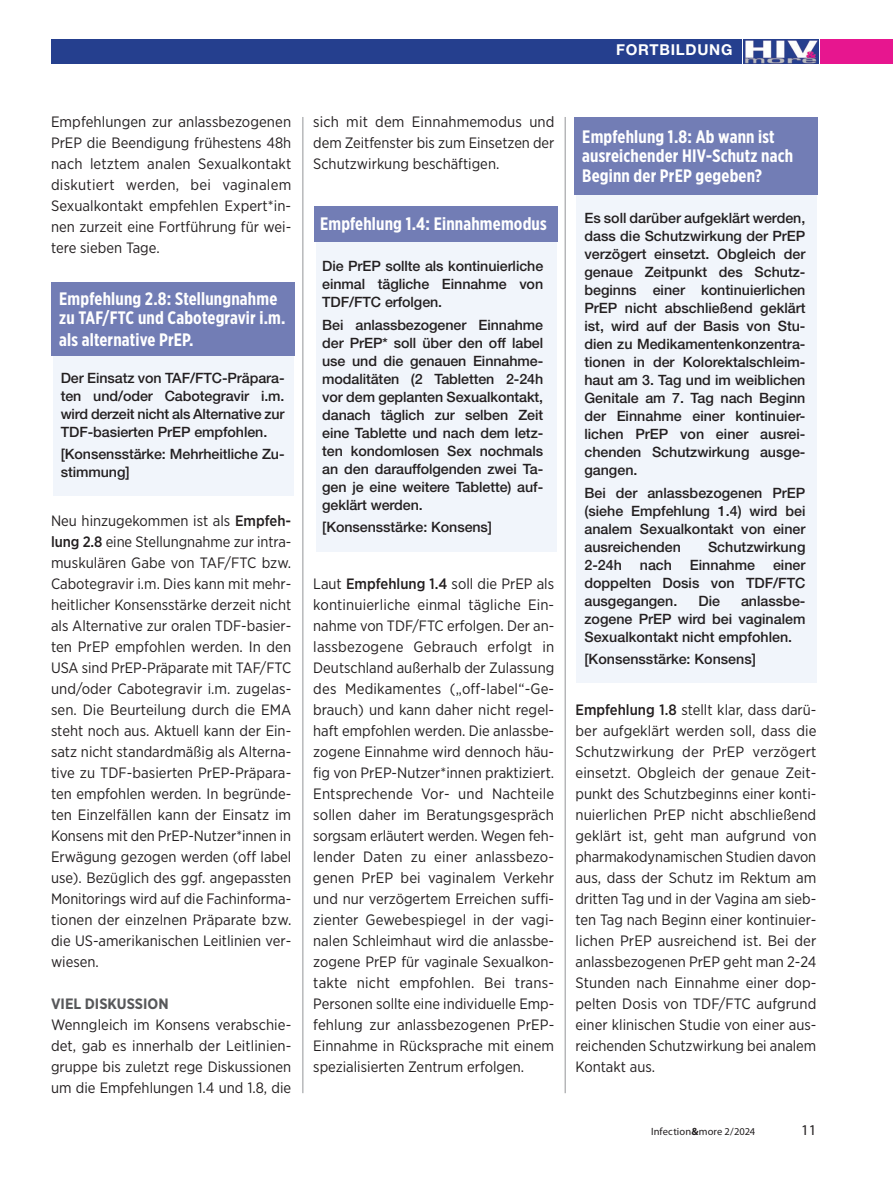
<style>
.page{position:relative;width:893px;height:1191px;background:#fff}
.page>*{position:absolute;margin:0;border:0;box-sizing:border-box;transform-origin:0 0}
.Tabelle_grau{font:700 18px/19.5px "Gotham X Narrow";letter-spacing:.01em;color:#fff}
.Fliesstext{font:15px/21px "Gotham Narrow";color:#231f20;text-align:justify}
.Fliesstext-2{font:700 15px "Gotham Narrow";color:#57585a}
.t1{font:700 15px "Helvetica Neue";letter-spacing:.05em;color:#fff}
.t2{font:15px "Myriad Pro";color:#231f20}
.Tabelle_grau-2{font:500 14.25px/18px "Helvetica Neue";color:#231f20;text-align:justify}
.t3{font:10.5px "Myriad Pro";letter-spacing:.015em;color:#231f20}
.s1{font-weight:500}
.s2{font-weight:700}
</style>
<div class="page">
<div style="left:51px;top:39px;width:690px;height:25px;background:#253f8e"></div>
<img style="left:744px;top:39px;width:74px;height:25px">
<div style="left:821px;top:39px;width:72px;height:25px;background:#e7168f"></div>
<hr style="left:302px;top:117px;width:1px;height:976px;background:#939598">
<div style="left:577px;top:117px;width:240px;height:565px;background:#f1f5fb"></div>
<div style="left:574px;top:117px;width:244px;height:77px;background:#727db5"></div>
<div style="left:316px;top:206px;width:240px;height:345px;background:#f1f5fb"></div>
<div style="left:314px;top:206px;width:244px;height:35px;background:#727db5"></div>
<hr style="left:565px;top:117px;width:1px;height:976px;background:#939598">
<div style="left:53px;top:282px;width:240px;height:213px;background:#f1f5fb"></div>
<div style="left:51px;top:282px;width:244px;height:74px;background:#727db5"></div>
<p class="t1" style="left:616px;top:40px;width:118px">FORTBILDUNG</p>
<p class="Fliesstext" style="left:51px;top:111px;width:242px">Empfehlungen zur anlassbezogenen PrEP die Beendigung frühestens 48h nach letztem analen Sexualkontakt diskutiert werden, bei vaginalem Sexualkontakt empfehlen Expert*in&shy;nen zurzeit eine Fortführung für wei&shy;tere sieben Tage.</p>
<p class="Fliesstext" style="left:313px;top:111px;width:243px">sich mit dem Einnahmemodus und dem Zeitfenster bis zum Einsetzen der Schutzwirkung beschäftigen.</p>
<p class="Tabelle_grau" style="left:320px;top:214px;width:228px">Empfehlung 1.4: Einnahmemodus</p>
<p class="Tabelle_grau-2" style="left:322px;top:257px;width:223px">Die PrEP sollte als kontinuierliche einmal tägliche Einnahme von TDF/FTC erfolgen.</p>
<p class="Tabelle_grau-2" style="left:322px;top:315px;width:223px">Bei anlassbezogener Einnahme der PrEP* soll über den off label use und die genauen Einnahme&shy;modalitäten (2 Tabletten 2-24h vor dem geplanten Sexualkontakt, danach täglich zur selben Zeit eine Tablette und nach dem letz&shy;ten kondomlosen Sex nochmals an den darauffolgenden zwei Ta&shy;gen je eine weitere Tablette) auf&shy;geklärt werden.</p>
<p class="Tabelle_grau-2" style="left:322px;top:517px;width:171px">[Konsensstärke: Konsens]</p>
<p class="Tabelle_grau" style="left:59px;top:288px;width:228px;line-height:20.2px">Empfehlung 2.8: Stellungnahme zu TAF/FTC und Cabotegravir i.m. als alternative PrEP.</p>
<p class="Tabelle_grau-2" style="left:61px;top:369px;width:225px">Der Einsatz von TAF/FTC-Präpara&shy;ten und/oder Cabotegravir i.m. wird derzeit nicht als Alternative zur TDF-basierten PrEP empfohlen.</p>
<p class="Tabelle_grau-2" style="left:61px;top:445px;width:225px">[Konsensstärke: Mehrheitliche Zu&shy;stimmung]</p>
<p class="Fliesstext" style="left:51px;top:510px;width:242px">Neu hinzugekommen ist als <span class="s1">Empfeh&shy;lung 2.8</span> eine Stellungnahme zur intra&shy;muskulären Gabe von TAF/FTC bzw.<br>Cabotegravir i.m. Dies kann mit mehr&shy;heitlicher Konsensstärke derzeit nicht als Alternative zur oralen TDF-basier&shy;ten PrEP empfohlen werden. In den USA sind PrEP-Präparate mit TAF/FTC und/oder Cabotegravir i.m. zugelas&shy;sen. Die Beurteilung durch die EMA steht noch aus. Aktuell kann der Ein&shy;satz nicht standardmäßig als Alterna&shy;tive zu TDF-basierten PrEP-Präpara&shy;ten empfohlen werden. In begründe&shy;ten Einzelfällen kann der Einsatz im Konsens mit den PrEP-Nutzer*innen in Erwägung gezogen werden (off label use). Bezüglich des ggf. angepassten Monitorings wird auf die Fachinforma&shy;tionen der einzelnen Präparate bzw. die US-amerikanischen Leitlinien ver&shy;wiesen.</p>
<p class="Fliesstext-2" style="left:51px;top:994px;width:119px">VIEL DISKUSSION</p>
<p class="Fliesstext" style="left:51px;top:1014px;width:242px">Wenngleich im Konsens verabschie&shy;det, gab es innerhalb der Leitlinien&shy;gruppe bis zuletzt rege Diskussionen um die Empfehlungen 1.4 und 1.8, die</p>
<p class="Fliesstext" style="left:313px;top:573px;width:243px">Laut <span class="s1">Empfehlung 1.4</span> soll die PrEP als kontinuierliche einmal tägliche Ein&shy;nahme von TDF/FTC erfolgen. Der an&shy;lassbezogene Gebrauch erfolgt in Deutschland außerhalb der Zulassung des Medikamentes („off-label“-Ge&shy;brauch) und kann daher nicht regel&shy;haft empfohlen werden. Die anlassbe&shy;zogene Einnahme wird dennoch häu&shy;fig von PrEP-Nutzer*innen praktiziert.<br>Entsprechende Vor- und Nachteile sollen daher im Beratungsgespräch sorgsam erläutert werden. Wegen feh&shy;lender Daten zu einer anlassbezo&shy;genen PrEP bei vaginalem Verkehr und nur verzögertem Erreichen suffi&shy;zienter Gewebespiegel in der vagi&shy;nalen Schleimhaut wird die anlassbe&shy;zogene PrEP für vaginale Sexualkon&shy;takte nicht empfohlen. Bei trans-Personen sollte eine individuelle Emp&shy;fehlung zur anlassbezogenen PrEP-Einnahme in Rücksprache mit einem spezialisierten Zentrum erfolgen.</p>
<p class="Tabelle_grau" style="left:582px;top:126px;width:212px">Empfehlung 1.8: Ab wann ist ausreichender HIV-Schutz nach<br>Beginn der PrEP gegeben?</p>
<p class="Tabelle_grau-2" style="left:584px;top:209px;width:223px">Es soll darüber aufgeklärt werden, dass die Schutzwirkung der PrEP verzögert einsetzt. Obgleich der genaue Zeitpunkt des Schutz&shy;beginns einer kontinuierlichen PrEP nicht abschließend geklärt ist, wird auf der Basis von Stu&shy;dien zu Medikamentenkonzentra&shy;tionen in der Kolorektalschleim&shy;haut am 3. Tag und im weiblichen Genitale am 7. Tag nach Beginn der Einnahme einer kontinuier&shy;lichen PrEP von einer ausrei&shy;chenden Schutzwirkung ausge&shy;gangen.</p>
<p class="Tabelle_grau-2" style="left:584px;top:483px;width:223px">Bei der anlassbezogenen PrEP (siehe Empfehlung 1.4) wird bei analem Sexualkontakt von einer ausreichenden</p>
<p class="Tabelle_grau-2" style="left:708px;top:537px;width:99px">Schutzwirkung</p>
<p class="Tabelle_grau-2" style="left:584px;top:555px;width:223px;text-indent:189px">einer doppelten Dosis von TDF/FTC ausgegangen.</p>
<p class="Tabelle_grau-2" style="left:584px;top:555px;width:39px">2-24h</p>
<p class="Tabelle_grau-2" style="left:640px;top:555px;width:34px">nach</p>
<p class="Tabelle_grau-2" style="left:690px;top:555px;width:67px">Einnahme</p>
<p class="Tabelle_grau-2" style="left:584px;top:591px;width:223px;text-indent:157px">anlassbe&shy;zogene PrEP wird bei vaginalem Sexualkontakt nicht empfohlen.</p>
<p class="Tabelle_grau-2" style="left:584px;top:650px;width:173px">[Konsensstärke: Konsens]</p>
<p class="Tabelle_grau-2" style="left:698px;top:591px;width:23px">Die</p>
<p class="Fliesstext" style="left:575px;top:699px;width:243px"><span class="s1">Empfehlung 1.8</span> stellt klar, dass darü&shy;ber aufgeklärt werden soll, dass die Schutzwirkung der PrEP verzögert einsetzt. Obgleich der genaue Zeit&shy;punkt des Schutzbeginns einer konti&shy;nuierlichen PrEP nicht abschließend geklärt ist, geht man aufgrund von pharmakodynamischen Studien davon aus, dass der Schutz im Rektum am dritten Tag und in der Vagina am sieb&shy;ten Tag nach Beginn einer kontinuier&shy;lichen PrEP ausreichend ist. Bei der anlassbezogenen PrEP geht man 2-24<br>Stunden nach Einnahme einer dop&shy;pelten Dosis von TDF/FTC aufgrund einer klinischen Studie von einer aus&shy;reichenden Schutzwirkung bei analem Kontakt aus.</p>
<p class="t3" style="left:651px;top:1125px;width:106px">Infection<span class="s2">&amp;</span>more 2/2024</p>
<p class="t2" style="left:801px;top:1120px;width:17px">11</p>
</div>
